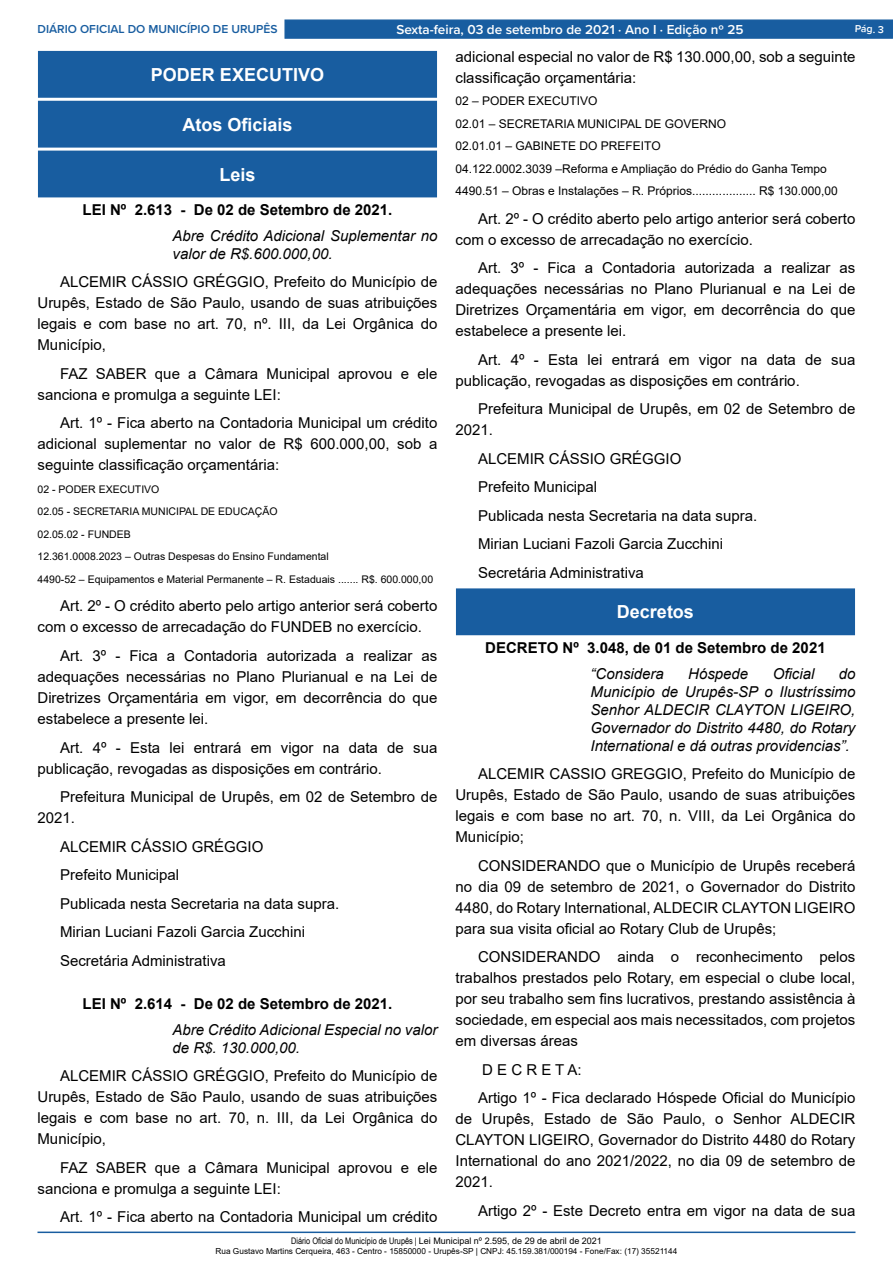
<style>
.page{position:relative;width:893px;height:1263px;background:#fff}
.page>*{position:absolute;margin:0;border:0;box-sizing:border-box;transform-origin:0 0}
.t1{font:700 18px "Arial";color:#fff}
._2_-_Corpo{font:15px/21px "Arial";color:#000;text-align:justify}
._3_-_Ementa{font:italic 15px/18px "Arial";color:#000}
._1_-_Cabeçalho{font:700 15px "Arial";color:#000}
.t2{font:600 13.5px "Proxima Nova";color:#fff}
._8_-_Orçamento{font:12px "Arial";color:#000}
.t3{font:600 12px "Proxima Nova";color:#185da0}
._8_-_Orçamento-2{font:10.5px "Arial";color:#000}
.t4{font:600 10.5px "Proxima Nova";color:#fff}
.t5{font:9px "Arial";color:#000}
.t6{font:8.25px "Arial";color:#000}
.s1{font-family:"Arial Narrow"}
</style>
<div class="page">
<hr style="left:38px;top:1231px;width:817px;height:2px;background:#185da0">
<div style="left:284px;top:19px;width:609px;height:20px;background:#185da0;border:1px solid #185da0"></div>
<div style="left:39px;top:51px;width:397px;height:46px;background:#185da0"></div>
<div style="left:38px;top:51px;width:399px;height:47px;border:1px solid #185da0"></div>
<div style="left:39px;top:101px;width:397px;height:46px;background:#185da0"></div>
<div style="left:38px;top:101px;width:399px;height:47px;border:1px solid #185da0"></div>
<div style="left:39px;top:151px;width:397px;height:46px;background:#185da0"></div>
<div style="left:456px;top:589px;width:398px;height:46px;background:#185da0"></div>
<div style="left:456px;top:588px;width:399px;height:47px;border:1px solid #185da0"></div>
<p class="t3" style="left:38px;top:20px;width:242px">DIÁRIO OFICIAL DO MUNICÍPIO DE URUPÊS</p>
<p class="t2" style="left:396px;top:19px;width:349px">Sexta-feira, 03 de setembro de 2021 ⋅ Ano I ⋅ Edição nº 25</p>
<p class="t4" style="left:855px;top:21px;width:31px;rotate:2deg">Pág. 3</p>
<p class="t1" style="left:151px;top:62px;width:175px">PODER EXECUTIVO</p>
<p class="t1" style="left:182px;top:112px;width:112px">Atos Oficiais</p>
<p class="t1" style="left:219px;top:162px;width:38px">Leis</p>
<p class="_1_-_Cabeçalho" style="left:83px;top:200px;width:311px">LEI Nº 2.613 - De 02 de Setembro de 2021.</p>
<p class="_3_-_Ementa" style="left:172px;top:227px;width:266px">Abre Crédito Adicional Suplementar no valor de R$.600.000,00.</p>
<p class="_2_-_Corpo" style="left:38px;top:272px;width:401px;text-indent:22px">ALCEMIR CÁSSIO GRÉGGIO, Prefeito do Município de Urupês, Estado de São Paulo, usando de suas atribuições legais e com base no art. 70, nº. III, da Lei Orgânica do Município,</p>
<p class="_2_-_Corpo" style="left:38px;top:363px;width:401px;text-indent:22px">FAZ SABER que a Câmara Municipal aprovou e ele sanciona e promulga a seguinte LEI:</p>
<p class="_2_-_Corpo" style="left:38px;top:413px;width:401px;text-indent:22px">Art. 1º - Fica aberto na Contadoria Municipal um crédito adicional suplementar no valor de R$ 600.000,00, sob a seguinte classificação orçamentária:</p>
<p class="_8_-_Orçamento-2" style="left:38px;top:482px;width:123px">02 - PODER EXECUTIVO</p>
<p class="_8_-_Orçamento-2" style="left:38px;top:504px;width:242px">02.05 - SECRETARIA MUNICIPAL DE EDUCAÇÃO</p>
<p class="_8_-_Orçamento-2" style="left:38px;top:527px;width:95px">02.05.02 - FUNDEB</p>
<p class="_8_-_Orçamento-2" style="left:38px;top:549px;width:293px">12.361.0008.2023 – Outras Despesas do Ensino Fundamental</p>
<p class="_8_-_Orçamento-2" style="left:38px;top:572px;width:397px">4490-52 – Equipamentos e Material Permanente – R. Estaduais ....... R$. 600.000,00</p>
<p class="_2_-_Corpo" style="left:38px;top:596px;width:401px;text-indent:22px">Art. 2º - O crédito aberto pelo artigo anterior será coberto com o excesso de arrecadação do FUNDEB no exercício.</p>
<p class="_2_-_Corpo" style="left:38px;top:645px;width:401px;text-indent:22px">Art. 3º - Fica a Contadoria autorizada a realizar as adequações necessárias no Plano Plurianual e na Lei de Diretrizes Orçamentária em vigor, em decorrência do que estabelece a presente lei.</p>
<p class="_2_-_Corpo" style="left:38px;top:737px;width:401px;text-indent:22px">Art. 4º - Esta lei entrará em vigor na data de sua publicação, revogadas as disposições em contrário.</p>
<p class="_2_-_Corpo" style="left:38px;top:786px;width:401px;text-indent:22px">Prefeitura Municipal de Urupês, em 02 de Setembro de<br>2021.</p>
<p class="_2_-_Corpo" style="left:60px;top:836px;width:205px">ALCEMIR CÁSSIO GRÉGGIO</p>
<p class="_2_-_Corpo" style="left:60px;top:864px;width:121px">Prefeito Municipal</p>
<p class="_2_-_Corpo" style="left:60px;top:893px;width:281px">Publicada nesta Secretaria na data supra.</p>
<p class="_2_-_Corpo" style="left:60px;top:921px;width:247px">Mirian Luciani Fazoli Garcia Zucchini</p>
<p class="_2_-_Corpo" style="left:60px;top:950px;width:167px">Secretária Administrativa</p>
<p class="_1_-_Cabeçalho" style="left:83px;top:993px;width:311px">LEI Nº 2.614 - De 02 de Setembro de 2021.</p>
<p class="_3_-_Ementa" style="left:172px;top:1020px;width:266px">Abre Crédito Adicional Especial no valor de R$. 130.000,00.</p>
<p class="_2_-_Corpo" style="left:38px;top:1065px;width:401px;text-indent:22px">ALCEMIR CÁSSIO GRÉGGIO, Prefeito do Município de Urupês, Estado de São Paulo, usando de suas atribuições legais e com base no art. 70, n. III, da Lei Orgânica do Município,</p>
<p class="_2_-_Corpo" style="left:38px;top:1157px;width:401px;text-indent:22px">FAZ SABER que a Câmara Municipal aprovou e ele sanciona e promulga a seguinte LEI:</p>
<p class="_2_-_Corpo" style="left:60px;top:1206px;width:379px">Art. 1º - Fica aberto na Contadoria Municipal um crédito</p>
<p class="_2_-_Corpo" style="left:455px;top:46px;width:401px">adicional especial no valor de R$ 130.000,00, sob a seguinte classificação orçamentária:</p>
<p class="_8_-_Orçamento" style="left:455px;top:93px;width:144px">02 – PODER EXECUTIVO</p>
<p class="_8_-_Orçamento" style="left:455px;top:115px;width:272px">02.01 – SECRETARIA MUNICIPAL DE GOVERNO</p>
<p class="_8_-_Orçamento" style="left:455px;top:138px;width:207px">02.01.01 – GABINETE DO PREFEITO</p>
<p class="_8_-_Orçamento" style="left:455px;top:160px;width:373px">04.122.0002.3039 –Reforma e Ampliação do Prédio do Ganha Tempo</p>
<p class="_8_-_Orçamento" style="left:455px;top:183px;width:384px">4490.51 – Obras e Instalações – R. Próprios................... R$ 130.000,00</p>
<p class="_2_-_Corpo" style="left:455px;top:208px;width:401px;text-indent:22px">Art. 2º - O crédito aberto pelo artigo anterior será coberto com o excesso de arrecadação no exercício.</p>
<p class="_2_-_Corpo" style="left:455px;top:257px;width:401px;text-indent:22px">Art. 3º - Fica a Contadoria autorizada a realizar as adequações necessárias no Plano Plurianual e na Lei de Diretrizes Orçamentária em vigor, em decorrência do que estabelece a presente lei.</p>
<p class="_2_-_Corpo" style="left:455px;top:349px;width:401px;text-indent:22px">Art. 4º - Esta lei entrará em vigor na data de sua publicação, revogadas as disposições em contrário.</p>
<p class="_2_-_Corpo" style="left:455px;top:398px;width:401px;text-indent:22px">Prefeitura Municipal de Urupês, em 02 de Setembro de<br>2021.</p>
<p class="_2_-_Corpo" style="left:478px;top:448px;width:205px">ALCEMIR CÁSSIO GRÉGGIO</p>
<p class="_2_-_Corpo" style="left:478px;top:476px;width:121px">Prefeito Municipal</p>
<p class="_2_-_Corpo" style="left:478px;top:505px;width:281px">Publicada nesta Secretaria na data supra.</p>
<p class="_2_-_Corpo" style="left:478px;top:533px;width:247px">Mirian Luciani Fazoli Garcia Zucchini</p>
<p class="_2_-_Corpo" style="left:478px;top:562px;width:167px">Secretária Administrativa</p>
<p class="t1" style="left:617px;top:599px;width:79px">Decretos</p>
<p class="_1_-_Cabeçalho" style="left:485px;top:637px;width:342px">DECRETO Nº 3.048, de 01 de Setembro de 2021</p>
<p class="_3_-_Ementa" style="left:590px;top:665px;width:75px">“Considera</p>
<p class="_3_-_Ementa" style="left:688px;top:665px;width:62px">Hóspede</p>
<p class="_3_-_Ementa" style="left:773px;top:665px;width:43px">Oficial</p>
<p class="_3_-_Ementa" style="left:590px;top:665px;width:266px;text-align:justify;text-indent:248px">do Município de Urupês-SP o Ilustríssimo Senhor ALDECIR CLAYTON LIGEIRO, Governador do Distrito 4480, do Rotary International e dá outras providencias”.</p>
<p class="_2_-_Corpo" style="left:455px;top:763px;width:401px;text-indent:22px">ALCEMIR CASSIO GREGGIO, Prefeito do Município de Urupês, Estado de São Paulo, usando de suas atribuições legais e com base no art. 70, n. VIII, da Lei Orgânica do Município;</p>
<p class="_2_-_Corpo" style="left:455px;top:855px;width:401px;text-indent:22px">CONSIDERANDO que o Município de Urupês receberá no dia 09 de setembro de 2021, o Governador do Distrito 4480, do Rotary International, ALDECIR CLAYTON LIGEIRO para sua visita oficial ao Rotary Club de Urupês;</p>
<p class="_2_-_Corpo" style="left:455px;top:946px;width:401px;text-indent:22px">CONSIDERANDO ainda o reconhecimento pelos trabalhos prestados pelo Rotary, em especial o clube local, por seu trabalho sem fins lucrativos, prestando assistência à sociedade, em especial aos mais necessitados, com projetos em diversas áreas</p>
<p class="_2_-_Corpo" style="left:482px;top:1059px;width:101px">D E C R E T A:</p>
<p class="_2_-_Corpo" style="left:455px;top:1087px;width:401px;text-indent:22px">Artigo 1º - Fica declarado Hóspede Oficial do Município de Urupês, Estado de São Paulo, o Senhor ALDECIR CLAYTON LIGEIRO, Governador do Distrito 4480 do Rotary International do ano 2021/2022, no dia 09 de setembro de 2021.</p>
<p class="_2_-_Corpo" style="left:478px;top:1200px;width:379px">Artigo 2º - Este Decreto entra em vigor na data de sua</p>
<p class="t5" style="left:291px;top:1235px;width:312px"><span class="s1">Diário Oficial do Município de Urupês |</span> Lei Municipal nº 2.595, de 29 de abril de 2021</p>
<p class="t6" style="left:216px;top:1245px;width:463px">Rua Gustavo Martins Cerqueira, 463 - Centro - 15850000 - Urupês-SP | CNPJ: 45.159.381/000194 - Fone/Fax: (17) 35521144</p>
</div>
